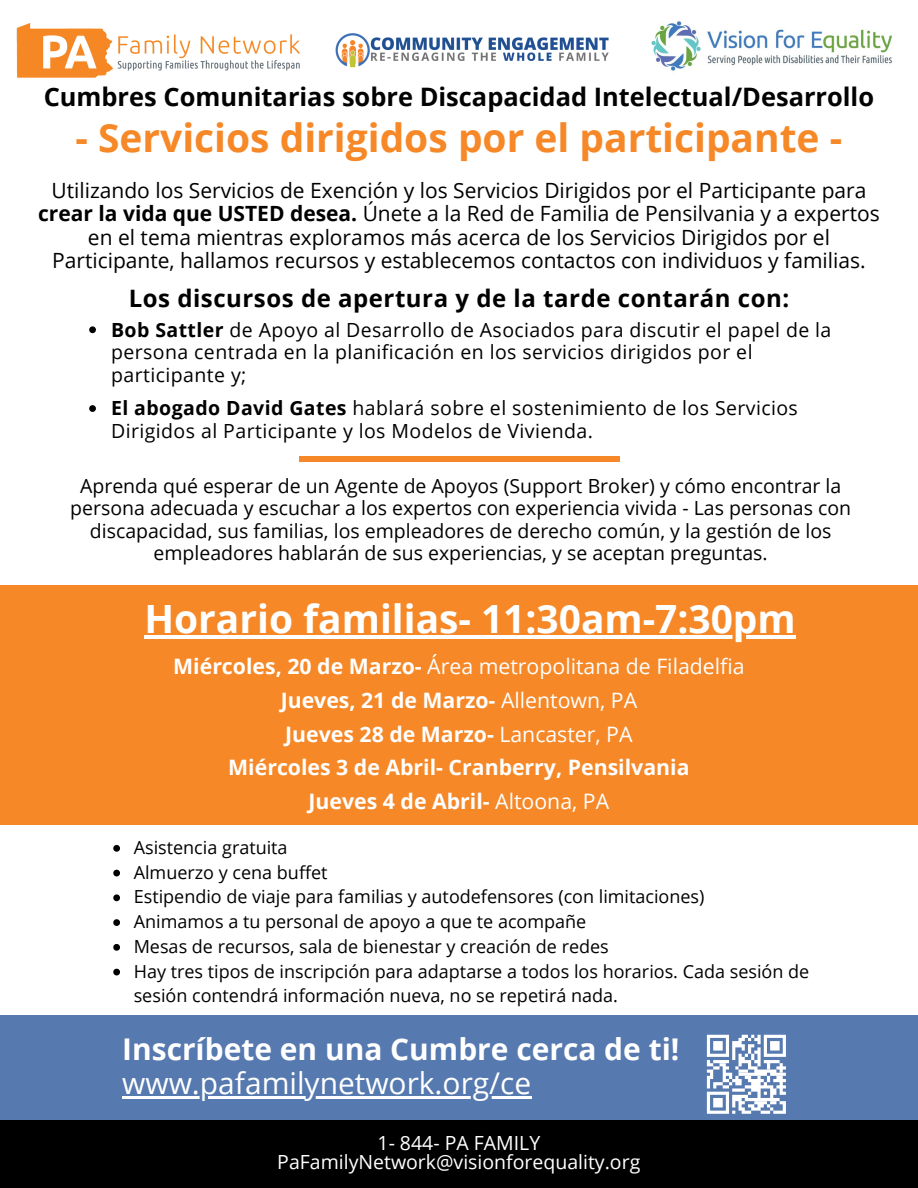
<style>
.page{position:relative;width:918px;height:1188px;background:#fff}
.page>*{position:absolute;margin:0;border:0;box-sizing:border-box;transform-origin:0 0}
.t1{font:700 39px "Open Sans";color:#f68827}
.t2{font:700 39px "Open Sans";color:#fff}
.t3{font:700 30px/33.8px "Open Sans";color:#fff}
.t4{font:700 25.5px "Open Sans";color:#020202}
.t5{font:700 24px "Open Sans";letter-spacing:.02em;color:#000}
.t6{font:700 21.3px/33.8px "Open Sans";color:#fff;text-align:center}
.t7{font:21px/23.5px "Open Sans";color:#000;text-align:center}
.t8{font:19.5px/22.5px "Open Sans";color:#020202;text-align:center}
.t9{font:19.5px/22.5px "Open Sans";letter-spacing:.02em;color:#000}
.t10{font:19.5px/19.2px "Open Sans";color:#fff;text-align:center}
.t11{font:18px/24.8px "Open Sans";color:#000}
.s1{font-weight:700}
.s2{font-weight:400}
</style>
<div class="page">
<img style="left:651px;top:21px;width:241px;height:50px">
<img style="left:16px;top:24px;width:284px;height:54px">
<img style="left:335px;top:33px;width:274px;height:35px">
<svg style="left:89px;top:326px;width:7px;height:7px"></svg>
<svg style="left:89px;top:405px;width:7px;height:7px"></svg>
<div style="left:0;top:586px;width:918px;height:239px;background:#f68827"></div>
<hr style="left:144px;top:635px;width:652px;height:4px;background:#fff">
<svg style="left:113px;top:845px;width:7px;height:7px"></svg>
<svg style="left:113px;top:870px;width:7px;height:6px"></svg>
<svg style="left:113px;top:894px;width:7px;height:7px"></svg>
<svg style="left:113px;top:919px;width:7px;height:7px"></svg>
<svg style="left:113px;top:944px;width:7px;height:7px"></svg>
<svg style="left:113px;top:969px;width:7px;height:6px"></svg>
<div style="left:0;top:1015px;width:918px;height:173px;background:#5679af"></div>
<div style="left:0;top:1120px;width:918px;height:68px;background:#000"></div>
<hr style="left:122px;top:1096px;width:410px;height:2px;background:#fff">
<div style="left:299px;top:456px;width:320px;height:6px;background:#f68827"></div>
<svg style="left:707px;top:1035px;width:79px;height:79px"></svg>
<hr style="left:707px;top:1035px;width:22px;height:3px;background:#fff">
<p class="t4" style="left:44px;top:79px;width:832px">Cumbres Comunitarias sobre Discapacidad Intelectual/Desarrollo</p>
<h1 class="t1" style="left:76px;top:111px;width:768px">- Servicios dirigidos por el participante -</h1>
<p class="t7" style="left:38px;top:178px;width:843px">Utilizando los Servicios de Exención y los Servicios Dirigidos por el Participante para <span class="s1">crear la vida que USTED desea.</span> Únete a la Red de Familia de Pensilvania y a expertos en el tema mientras exploramos más acerca de los Servicios Dirigidos por el Participante, hallamos recursos y establecemos contactos con individuos y familias.</p>
<h3 class="t5" style="left:129px;top:281px;width:662px">Los discursos de apertura y de la tarde contarán con:</h3>
<p class="t9" style="left:111px;top:318px;width:722px"><span class="s1">Bob Sattler</span> de Apoyo al Desarrollo de Asociados para discutir el papel de la persona centrada en la planificación en los servicios dirigidos por el participante y;</p>
<p class="t9" style="left:111px;top:396px;width:688px"><span class="s1">El abogado David Gates</span> hablará sobre el sostenimiento de los Servicios<br>Dirigidos al Participante y los Modelos de Vivienda.</p>
<p class="t8" style="left:70px;top:474px;width:782px">Aprenda qué esperar de un Agente de Apoyos (Support Broker) y cómo encontrar la persona adecuada y escuchar a los expertos con experiencia vivida - Las personas con discapacidad, sus familias, los empleadores de derecho común, y la gestión de los empleadores hablarán de sus experiencias, y se aceptan preguntas.</p>
<p class="t2" style="left:144px;top:592px;width:653px">Horario familias- 11:30am-7:30pm</p>
<p class="t6" style="left:173px;top:649px;width:573px">Miércoles, 20 de Marzo- <span class="s2">Área metropolitana de Filadelfia </span>Jueves, 21 de Marzo- <span class="s2">Allentown, PA<br></span>Jueves 28 de Marzo- <span class="s2">Lancaster, PA<br></span>Miércoles 3 de Abril- Cranberry, Pensilvania<br>Jueves 4 de Abril- <span class="s2">Altoona, PA</span></p>
<p class="t11" style="left:134px;top:835px;width:155px">Asistencia gratuita</p>
<p class="t11" style="left:134px;top:859px;width:195px">Almuerzo y cena buffet</p>
<p class="t11" style="left:134px;top:884px;width:572px">Estipendio de viaje para familias y autodefensores (con limitaciones)</p>
<p class="t11" style="left:134px;top:909px;width:454px">Animamos a tu personal de apoyo a que te acompañe</p>
<p class="t11" style="left:134px;top:934px;width:477px">Mesas de recursos, sala de bienestar y creación de redes</p>
<p class="t11" style="left:134px;top:958px;width:677px">Hay tres tipos de inscripción para adaptarse a todos los horarios. Cada sesión de sesión contendrá información nueva, no se repetirá nada.</p>
<p class="t3" style="left:122px;top:1032px;width:559px">Inscríbete en una Cumbre cerca de ti! <span class="s2">www.pafamilynetwork.org/ce</span></p>
<p class="t10" style="left:277px;top:1132px;width:365px">1- 844- PA FAMILY<br>PaFamilyNetwork@visionforequality.org</p>
</div>
